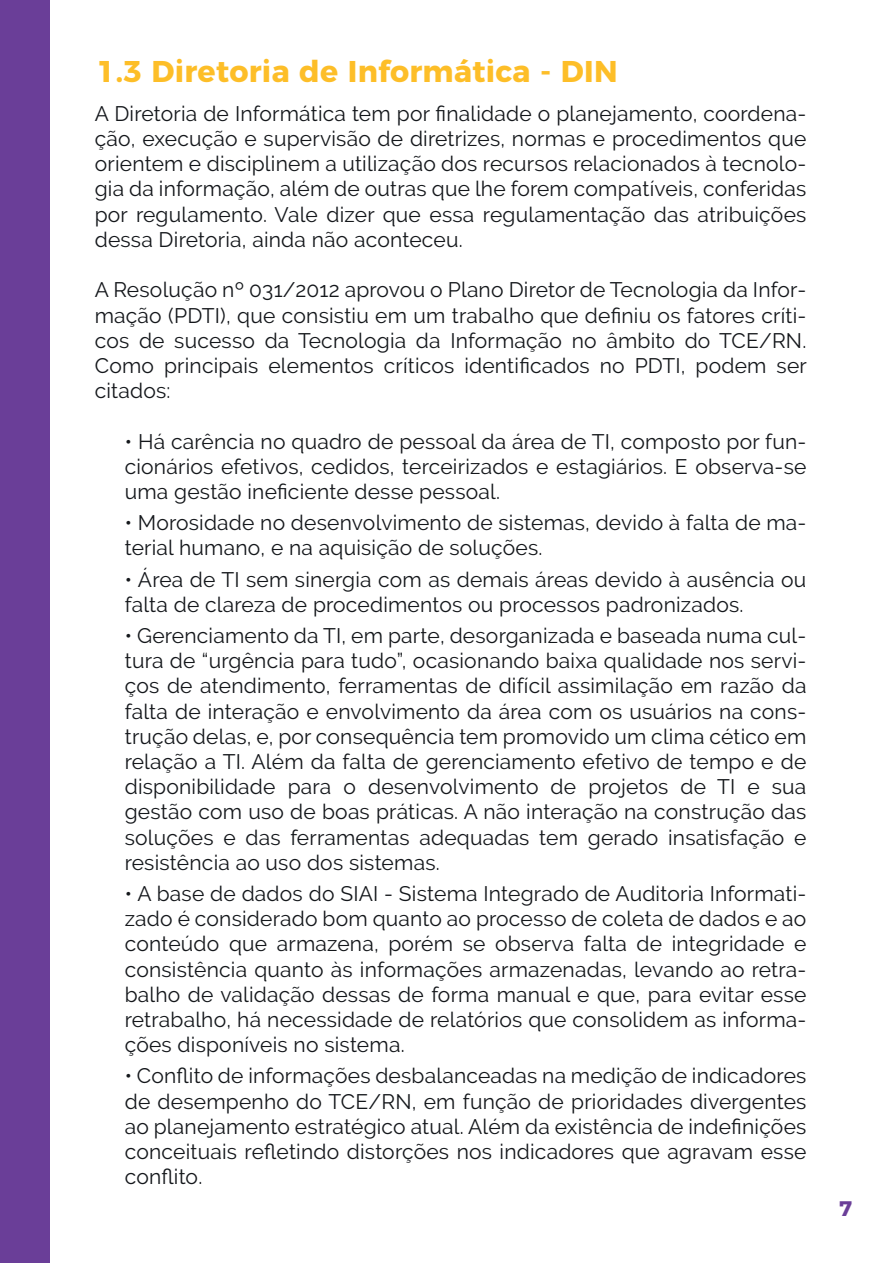
<style>
.page{position:relative;width:893px;height:1263px;background:#fff}
.page>*{position:absolute;margin:0;border:0;box-sizing:border-box;transform-origin:0 0}
.t1{font:700 30px "Montserrat";letter-spacing:.01em;color:#fdbe28}
.t2{font:21px/25.2px "Raleway";letter-spacing:.01em;color:#14171b;text-align:justify}
.t3{font:700 21px "Montserrat";color:#6a3e98}
</style>
<div class="page">
<div style="left:0;top:0;width:50px;height:1263px;background:#6a3e98"></div>
<h1 class="t1" style="left:97px;top:46px;width:522px">1.3 Diretoria de Informática - DIN</h1>
<p class="t2" style="left:95px;top:101px;width:713px">A Diretoria de Informática tem por finalidade o planejamento, coordena&shy;ção, execução e supervisão de diretrizes, normas e procedimentos que orientem e disciplinem a utilização dos recursos relacionados à tecnolo&shy;gia da informação, além de outras que lhe forem compatíveis, conferidas por regulamento. Vale dizer que essa regulamentação das atribuições dessa Diretoria, ainda não aconteceu.</p>
<p class="t2" style="left:95px;top:277px;width:714px">A Resolução nº 031/2012 aprovou o Plano Diretor de Tecnologia da Infor&shy;mação (PDTI), que consistiu em um trabalho que definiu os fatores críti&shy;cos de sucesso da Tecnologia da Informação no âmbito do TCE/RN.<br>Como principais elementos críticos identificados no PDTI, podem ser citados:</p>
<p class="t2" style="left:125px;top:428px;width:683px">• Há carência no quadro de pessoal da área de TI, composto por fun&shy;cionários efetivos, cedidos, terceirizados e estagiários. E observa-se uma gestão ineficiente desse pessoal.</p>
<p class="t2" style="left:125px;top:510px;width:683px">• Morosidade no desenvolvimento de sistemas, devido à falta de ma&shy;terial humano, e na aquisição de soluções.</p>
<p class="t2" style="left:125px;top:566px;width:683px">• Área de TI sem sinergia com as demais áreas devido à ausência ou falta de clareza de procedimentos ou processos padronizados.</p>
<p class="t2" style="left:125px;top:623px;width:683px">• Gerenciamento da TI, em parte, desorganizada e baseada numa cul&shy;tura de “urgência para tudo”, ocasionando baixa qualidade nos servi&shy;ços de atendimento, ferramentas de difícil assimilação em razão da falta de interação e envolvimento da área com os usuários na cons&shy;trução delas, e, por consequência tem promovido um clima cético em relação a TI. Além da falta de gerenciamento efetivo de tempo e de disponibilidade para o desenvolvimento de projetos de TI e sua gestão com uso de boas práticas. A não interação na construção das soluções e das ferramentas adequadas tem gerado insatisfação e resistência ao uso dos sistemas.</p>
<p class="t2" style="left:125px;top:881px;width:683px">• A base de dados do SIAI - Sistema Integrado de Auditoria Informati&shy;zado é considerado bom quanto ao processo de coleta de dados e ao conteúdo que armazena, porém se observa falta de integridade e consistência quanto às informações armazenadas, levando ao retra&shy;balho de validação dessas de forma manual e que, para evitar esse retrabalho, há necessidade de relatórios que consolidem as informa&shy;ções disponíveis no sistema.</p>
<p class="t2" style="left:125px;top:1063px;width:683px">• Conflito de informações desbalanceadas na medição de indicadores de desempenho do TCE/RN, em função de prioridades divergentes ao planejamento estratégico atual. Além da existência de indefinições conceituais refletindo distorções nos indicadores que agravam esse conflito.</p>
<p class="t3" style="left:839px;top:1191px;width:14px">7</p>
</div>
